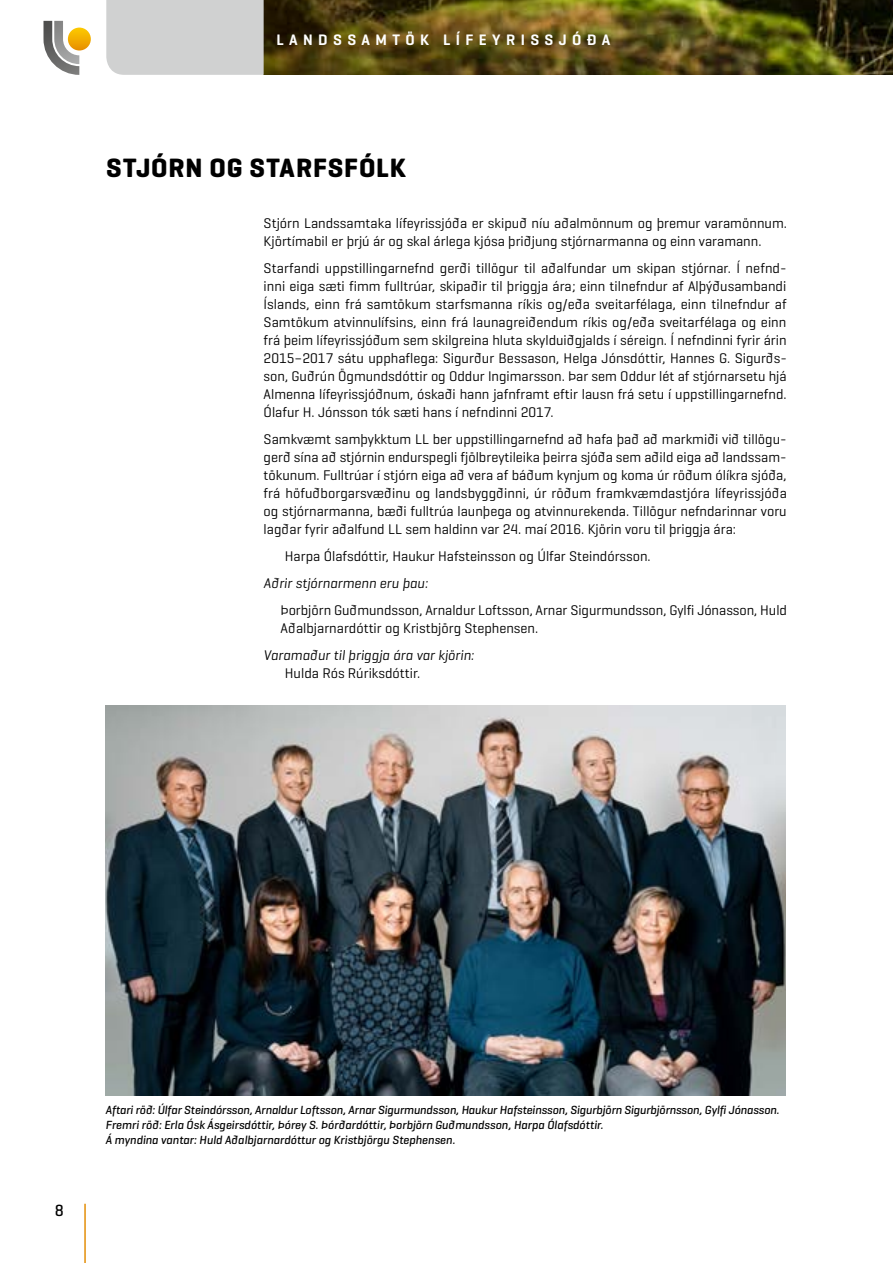
<style>
.page{position:relative;width:893px;height:1263px;background:#fff}
.page>*{position:absolute;margin:0;border:0;box-sizing:border-box;transform-origin:0 0}
.t1{font:700 27px "Geogrotesque";letter-spacing:.03em;color:#000}
.t2{font:500 16.5px "Geogrotesque";color:#000}
.t3{font:600 15.45px "Geogrotesque";letter-spacing:.35em;color:#fff}
.t4{font:14.25px/18px "Geogrotesque";color:#000}
.t5{font:italic 14.25px "Geogrotesque";color:#000}
.t6{font:italic 500 12px/15px "Geogrotesque";color:#000}
</style>
<div class="page">
<img style="left:264px;top:0;width:629px;height:75px">
<div style="left:106px;top:0;width:158px;height:75px;background:#d0d1d1"></div>
<svg style="left:68px;top:28px;width:23px;height:23px"></svg>
<svg style="left:43px;top:21px;width:36px;height:54px"></svg>
<hr style="left:84px;top:1204px;width:2px;height:59px;background:#e48f09">
<img style="left:106px;top:706px;width:680px;height:389px">
<p class="t3" style="left:276px;top:30px;width:336px">LANDSSAMTÖK LÍFEYRISSJÓÐA</p>
<h1 class="t1" style="left:106px;top:151px;width:301px">STJÓRN OG STARFSFÓLK</h1>
<p class="t4" style="left:264px;top:213px;width:525px">Stjórn Landssamtaka lífeyrissjóða er skipuð níu aðalmönnum og þremur varamönnum.<br>Kjörtímabil er þrjú ár og skal árlega kjósa þriðjung stjórnarmanna og einn varamann.</p>
<p class="t4" style="left:264px;top:258px;width:525px;text-align:justify">Starfandi uppstillingarnefnd gerði tillögur til aðalfundar um skipan stjórnar. Í nefnd&shy;inni eiga sæti fimm fulltrúar, skipaðir til þriggja ára; einn tilnefndur af Alþýðusambandi Íslands, einn frá samtökum starfsmanna ríkis og/eða sveitarfélaga, einn tilnefndur af Samtökum atvinnulífsins, einn frá launagreiðendum ríkis og/eða sveitarfélaga og einn frá þeim lífeyrissjóðum sem skilgreina hluta skylduiðgjalds í séreign. Í nefndinni fyrir árin 2015–2017 sátu upphaflega: Sigurður Bessason, Helga Jónsdóttir, Hannes G. Sigurðs&shy;son, Guðrún Ögmundsdóttir og Oddur Ingimarsson. Þar sem Oddur lét af stjórnarsetu hjá Almenna lífeyrissjóðnum, óskaði hann jafnframt eftir lausn frá setu í uppstillingarnefnd.<br>Ólafur H. Jónsson tók sæti hans í nefndinni 2017.</p>
<p class="t4" style="left:264px;top:429px;width:525px;text-align:justify">Samkvæmt samþykktum LL ber uppstillingarnefnd að hafa það að markmiði við tillögu&shy;gerð sína að stjórnin endurspegli fjölbreytileika þeirra sjóða sem aðild eiga að landssam&shy;tökunum. Fulltrúar í stjórn eiga að vera af báðum kynjum og koma úr röðum ólíkra sjóða, frá höfuðborgarsvæðinu og landsbyggðinni, úr röðum framkvæmdastjóra lífeyrissjóða og stjórnarmanna, bæði fulltrúa launþega og atvinnurekenda. Tillögur nefndarinnar voru lagðar fyrir aðalfund LL sem haldinn var 24. maí 2016. Kjörin voru til þriggja ára:</p>
<p class="t4" style="left:285px;top:546px;width:367px">Harpa Ólafsdóttir, Haukur Hafsteinsson og Úlfar Steindórsson.</p>
<p class="t5" style="left:264px;top:574px;width:166px">Aðrir stjórnarmenn eru þau:</p>
<p class="t4" style="left:281px;top:600px;width:508px">Þorbjörn Guðmundsson, Arnaldur Loftsson, Arnar Sigurmundsson, Gylfi Jónasson, Huld<br>Aðalbjarnardóttir og Kristbjörg Stephensen.</p>
<p class="t5" style="left:264px;top:646px;width:212px">Varamaður til þriggja ára var kjörin:</p>
<p class="t4" style="left:285px;top:663px;width:137px">Hulda Rós Rúriksdóttir.</p>
<p class="t2" style="left:55px;top:1200px;width:11px">8</p>
<p class="t6" style="left:106px;top:1102px;width:675px">Aftari röð: Úlfar Steindórsson, Arnaldur Loftsson, Arnar Sigurmundsson, Haukur Hafsteinsson, Sigurbjörn Sigurbjörnsson, Gylfi Jónasson.<br>Fremri röð: Erla Ósk Ásgeirsdóttir, Þórey S. Þórðardóttir, Þorbjörn Guðmundsson, Harpa Ólafsdóttir.<br>Á myndina vantar: Huld Aðalbjarnardóttur og Kristbjörgu Stephensen.</p>
</div>
